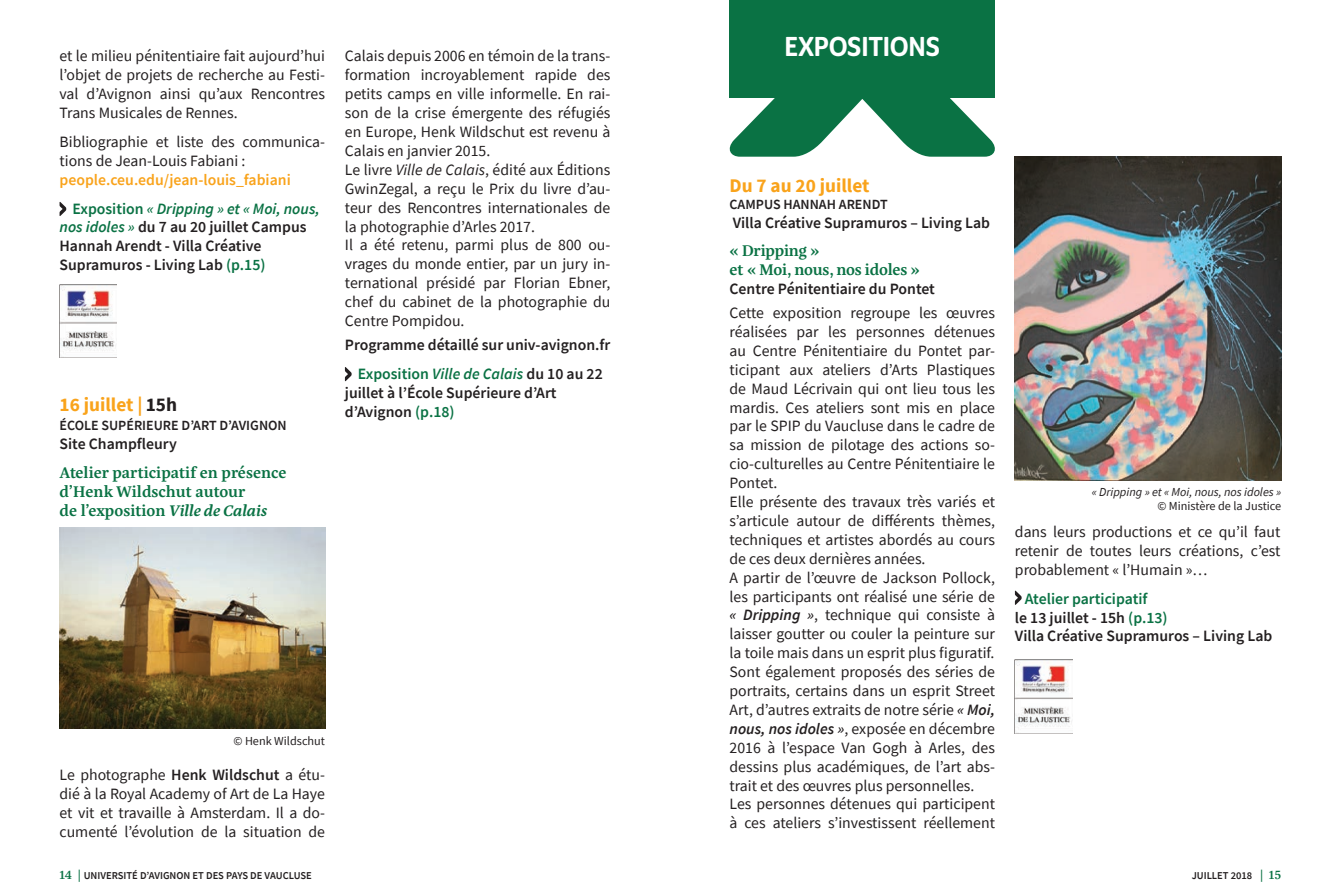
<style>
.page{position:relative;width:1340px;height:893px;background:#fff}
.page>*{position:absolute;margin:0;border:0;box-sizing:border-box;transform-origin:0 0}
.t1{font:500 29.75px "Program OT";color:#fff}
.t2{font:700 19.25px "Source Sans Pro";color:#f9a31b}
.t3{font:15.75px/18.9px "Source Sans Pro";color:#231f20;text-align:justify}
.t4{font:600 15.75px/18.9px "Source Sans Pro";color:#231f20}
.t5{font:600 15.75px/18.9px "Eskorte Latin";color:#0a7244}
.t6{font:600 15.75px/28.9px "Source Sans Pro";color:#f9a31b}
.t7{font:600 14px "Source Sans Pro";color:#231f20}
.t8{font:12.25px "Source Sans Pro";color:#231f20}
.t9{font:italic 12.25px "Source Sans Pro";color:#231f20}
.t10{font:600 10.5px "Source Sans Pro";color:#231f20}
.s1{color:#0a7244}
.s2{font-style:italic;color:#0a7244}
.s3{color:#231f20}
.s4{font-style:italic}
.s5{font-weight:600}
.s6{font-weight:600;font-style:italic}
.s7{font-family:"Eskorte Latin";font-size:12.25px;color:#0a7244}
</style>
<div class="page">
<svg style="left:60px;top:202px;width:6px;height:14px"></svg>
<svg style="left:345px;top:367px;width:6px;height:14px"></svg>
<svg style="left:1014px;top:590px;width:7px;height:15px"></svg>
<svg style="left:729px;top:98px;width:266px;height:59px"></svg>
<div style="left:729px;top:0;width:266px;height:98px;background:#0a7244"></div>
<img style="left:1014px;top:157px;width:267px;height:324px">
<img style="left:1014px;top:660px;width:58px;height:73px">
<img style="left:60px;top:527px;width:265px;height:201px">
<img style="left:60px;top:284px;width:57px;height:73px">
<p class="t3" style="left:60px;top:47px;width:267px">et le milieu pénitentiaire fait aujourd’hui l’objet de projets de recherche au Festi&shy;val d’Avignon ainsi qu’aux Rencontres Trans Musicales de Rennes.</p>
<p class="t3" style="left:60px;top:132px;width:267px">Bibliographie et liste des communica&shy;tions de Jean-Louis Fabiani :</p>
<p class="t6" style="left:73px;top:165px;width:249px;text-indent:-13px">people.ceu.edu/jean-louis_fabiani<br><span class="s1">Exposition</span> <span class="s2">« Dripping » et « Moi, nous,</span></p>
<p class="t4" style="left:60px;top:218px;width:248px"><span class="s2">nos idoles »</span> du 7 au 20 juillet Campus<br>Hannah Arendt - Villa Créative<br>Supramuros - Living Lab <span class="s1">(p.15)</span></p>
<p class="t2" style="left:60px;top:392px;width:119px">16 juillet | <span class="s3">15h</span></p>
<p class="t7" style="left:60px;top:416px;width:229px">ÉCOLE SUPÉRIEURE D’ART D’AVIGNON</p>
<p class="t4" style="left:60px;top:434px;width:119px">Site Champfleury</p>
<p class="t5" style="left:60px;top:463px;width:228px">Atelier participatif en présence d’Henk Wildschut autour<br>de l’exposition <span class="s4">Ville de Calais</span></p>
<p class="t3" style="left:345px;top:47px;width:267px;text-align:left">Calais depuis 2006 en témoin de la trans&shy;formation incroyablement rapide des petits camps en ville informelle. En rai&shy;son de la crise émergente des réfugiés en Europe, Henk Wildschut est revenu à Calais en janvier 2015.<br>Le livre <span class="s4">Ville de Calais</span>, édité aux Éditions GwinZegal, a reçu le Prix du livre d’au&shy;teur des Rencontres internationales de la photographie d’Arles 2017.<br>Il a été retenu, parmi plus de 800 ou&shy;vrages du monde entier, par un jury in&shy;ternational présidé par Florian Ebner, chef du cabinet de la photographie du Centre Pompidou.</p>
<p class="t4" style="left:345px;top:330px;width:267px;line-height:28.9px;text-align:center">Programme détaillé sur univ-avignon.fr<br><span class="s1">Exposition</span> <span class="s2">Ville de Calais</span> du 10 au 22</p>
<p class="t4" style="left:345px;top:383px;width:213px">juillet à l’École Supérieure d’Art d’Avignon <span class="s1">(p.18)</span></p>
<p class="t8" style="left:233px;top:733px;width:93px">© Henk Wildschut</p>
<p class="t3" style="left:60px;top:766px;width:267px">Le photographe <span class="s5">Henk Wildschut</span> a étu&shy;dié à la Royal Academy of Art de La Haye et vit et travaille à Amsterdam. Il a do&shy;cumenté l’évolution de la situation de</p>
<h1 class="t1" style="left:784px;top:30px;width:157px">EXPOSITIONS</h1>
<p class="t2" style="left:729px;top:172px;width:141px">Du 7 au 20 juillet</p>
<p class="t7" style="left:729px;top:195px;width:160px">CAMPUS HANNAH ARENDT</p>
<p class="t4" style="left:732px;top:213px;width:259px">Villa Créative Supramuros – Living Lab</p>
<p class="t5" style="left:729px;top:241px;width:192px">« Dripping »<br>et « Moi, nous, nos idoles »</p>
<p class="t4" style="left:729px;top:279px;width:207px">Centre Pénitentiaire du Pontet</p>
<p class="t3" style="left:729px;top:303px;width:267px;text-align:left">Cette exposition regroupe les œuvres réalisées par les personnes détenues au Centre Pénitentiaire du Pontet par&shy;ticipant aux ateliers d’Arts Plastiques de Maud Lécrivain qui ont lieu tous les mardis. Ces ateliers sont mis en place par le SPIP du Vaucluse dans le cadre de sa mission de pilotage des actions so&shy;cio-culturelles au Centre Pénitentiaire le Pontet.<br>Elle présente des travaux très variés et s’articule autour de différents thèmes, techniques et artistes abordés au cours de ces deux dernières années.<br>A partir de l’œuvre de Jackson Pollock, les participants ont réalisé une série de <span class="s6">« Dripping »</span>, technique qui consiste à laisser goutter ou couler la peinture sur la toile mais dans un esprit plus figuratif.<br>Sont également proposés des séries de portraits, certains dans un esprit Street Art, d’autres extraits de notre série <span class="s6">« Moi, nous, nos idoles »</span>, exposée en décembre 2016 à l’espace Van Gogh à Arles, des dessins plus académiques, de l’art abs&shy;trait et des œuvres plus personnelles.<br>Les personnes détenues qui participent à ces ateliers s’investissent réellement</p>
<p class="t9" style="left:1091px;top:484px;width:191px">« Dripping » et « Moi, nous, nos idoles »</p>
<p class="t8" style="left:1157px;top:498px;width:125px">© Ministère de la Justice</p>
<p class="t3" style="left:1014px;top:522px;width:267px">dans leurs productions et ce qu’il faut retenir de toutes leurs créations, c’est probablement « l’Humain »…</p>
<p class="t4" style="left:1014px;top:589px;width:259px;text-indent:10px"><span class="s1">Atelier participatif<br></span>le 13 juillet - 15h <span class="s1">(p.13)<br></span>Villa Créative Supramuros – Living Lab</p>
<p class="t10" style="left:60px;top:868px;width:254px"><span class="s7">14 |</span> UNIVERSITÉ D’AVIGNON ET DES PAYS DE VAUCLUSE</p>
<p class="t10" style="left:1191px;top:868px;width:91px">JUILLET 2018 <span class="s7">| 15</span></p>
</div>
